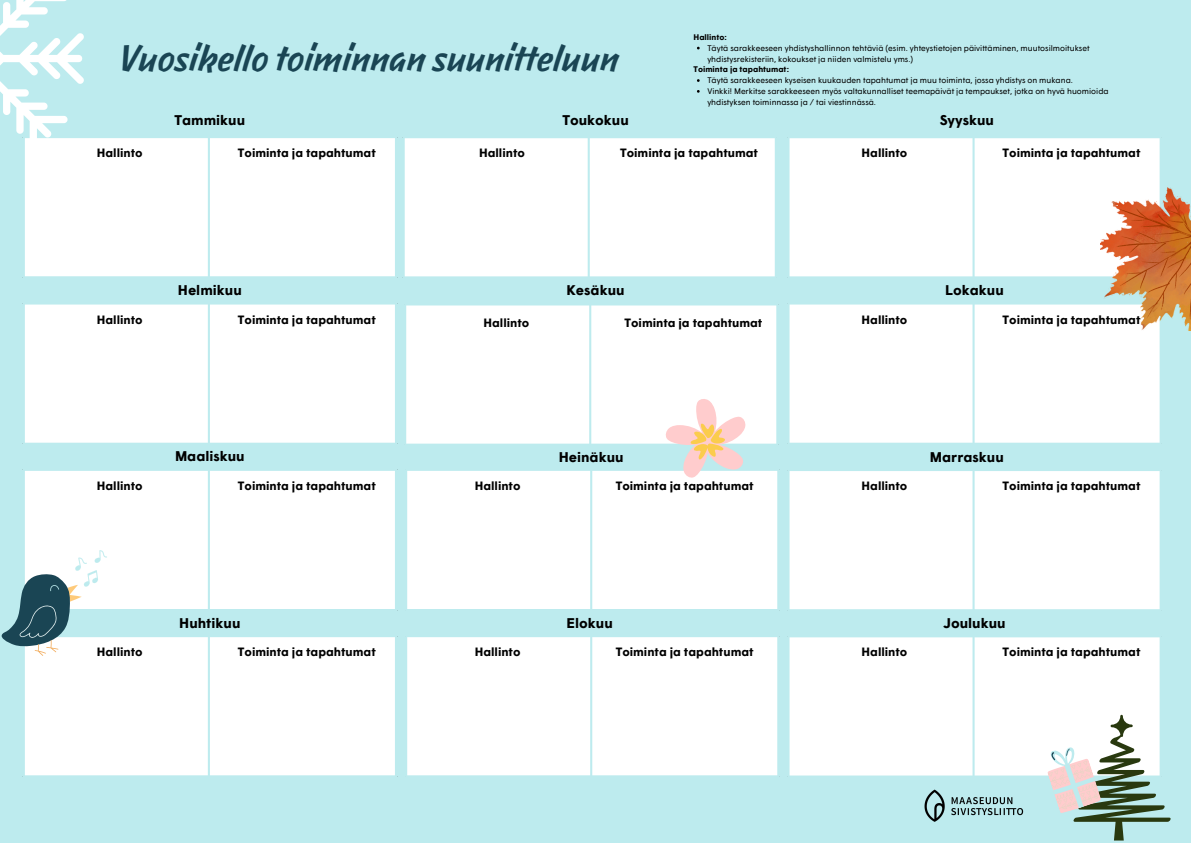
<style>
.page{position:relative;width:1191px;height:843px;background:#fff}
.page>*{position:absolute;margin:0;border:0;box-sizing:border-box;transform-origin:0 0}
.t1{font:700 33.8px "Gig V0.4";color:#1a4554}
.t2{font:700 14px "Wigrum Web";color:#000}
.t3{font:700 12px "Wigrum Web";color:#000}
.t4{font:8.1px/10.8px "Wigrum Web";color:#000}
.t5{font:700 8.1px "Wigrum Web";color:#000}
</style>
<div class="page">
<div style="left:0;top:0;width:1190px;height:842px;background:#bdebee"></div>
<div style="left:25px;top:138px;width:370px;height:138px;background:#fff"></div>
<hr style="left:208px;top:138px;width:2px;height:138px;background:#bdebee">
<svg style="left:0;top:0;width:84px;height:170px"></svg>
<div style="left:404px;top:138px;width:370px;height:138px;background:#fff"></div>
<hr style="left:587px;top:138px;width:2px;height:138px;background:#bdebee">
<div style="left:789px;top:138px;width:370px;height:138px;background:#fff"></div>
<hr style="left:972px;top:138px;width:2px;height:138px;background:#bdebee">
<div style="left:406px;top:305px;width:370px;height:138px;background:#fff"></div>
<hr style="left:589px;top:305px;width:2px;height:138px;background:#bdebee">
<div style="left:407px;top:471px;width:370px;height:137px;background:#fff"></div>
<hr style="left:590px;top:470px;width:2px;height:138px;background:#bdebee">
<div style="left:25px;top:304px;width:370px;height:138px;background:#fff"></div>
<hr style="left:208px;top:304px;width:2px;height:138px;background:#bdebee">
<svg style="left:665px;top:399px;width:80px;height:78px"></svg>
<div style="left:25px;top:471px;width:370px;height:137px;background:#fff"></div>
<hr style="left:208px;top:470px;width:2px;height:138px;background:#bdebee">
<div style="left:25px;top:637px;width:370px;height:138px;background:#fff"></div>
<hr style="left:208px;top:637px;width:2px;height:138px;background:#bdebee">
<div style="left:789px;top:304px;width:370px;height:138px;background:#fff"></div>
<hr style="left:972px;top:304px;width:2px;height:138px;background:#bdebee">
<div style="left:407px;top:637px;width:370px;height:138px;background:#fff"></div>
<hr style="left:590px;top:637px;width:2px;height:138px;background:#bdebee">
<div style="left:789px;top:471px;width:370px;height:138px;background:#fff"></div>
<hr style="left:972px;top:471px;width:2px;height:138px;background:#bdebee">
<div style="left:789px;top:637px;width:370px;height:138px;background:#fff"></div>
<hr style="left:972px;top:637px;width:2px;height:138px;background:#bdebee">
<svg style="left:1px;top:550px;width:106px;height:105px"></svg>
<img style="left:1100px;top:188px;width:90px;height:142px">
<svg style="left:1041px;top:714px;width:130px;height:125px"></svg>
<img style="left:909px;top:769px;width:130px;height:53px">
<h2 class="t1" style="left:119px;top:38px;width:501px">Vuosikello toiminnan suunitteluun</h2>
<h2 class="t2" style="left:174px;top:111px;width:72px">Tammikuu</h2>
<h3 class="t2" style="left:562px;top:111px;width:68px">Toukokuu</h3>
<h2 class="t5" style="left:693px;top:32px;width:35px">Hallinto:</h2>
<h3 class="t4" style="left:707px;top:42px;width:384px">Täytä sarakkeeseen yhdistyshallinnon tehtäviä (esim. yhteystietojen päivittäminen, muutosilmoitukset yhdistysrekisteriin, kokoukset ja niiden valmistelu yms.)</h3>
<h3 class="t5" style="left:693px;top:64px;width:97px">Toiminta ja tapahtumat:</h3>
<h3 class="t4" style="left:707px;top:75px;width:367px">Täytä sarakkeeseen kyseisen kuukauden tapahtumat ja muu toiminta, jossa yhdistys on mukana.</h3>
<h3 class="t4" style="left:707px;top:85px;width:403px">Vinkki! Merkitse sarakkeeseen myös valtakunnalliset teemapäivät ja tempaukset, jotka on hyvä huomioida yhdistyksen toiminnassa ja / tai viestinnässä.</h3>
<h3 class="t2" style="left:939px;top:111px;width:56px">Syyskuu</h3>
<p class="t3" style="left:97px;top:145px;width:47px">Hallinto</p>
<h4 class="t3" style="left:238px;top:145px;width:139px">Toiminta ja tapahtumat</h4>
<p class="t3" style="left:479px;top:145px;width:47px">Hallinto</p>
<h4 class="t3" style="left:620px;top:145px;width:139px">Toiminta ja tapahtumat</h4>
<h3 class="t3" style="left:861px;top:145px;width:47px">Hallinto</h3>
<h3 class="t3" style="left:1002px;top:145px;width:139px">Toiminta ja tapahtumat</h3>
<h3 class="t2" style="left:178px;top:281px;width:65px">Helmikuu</h3>
<h3 class="t2" style="left:945px;top:281px;width:60px">Lokakuu</h3>
<h3 class="t2" style="left:566px;top:281px;width:59px">Kesäkuu</h3>
<p class="t3" style="left:97px;top:311px;width:47px">Hallinto</p>
<p class="t3" style="left:238px;top:311px;width:139px">Toiminta ja tapahtumat</p>
<h3 class="t3" style="left:483px;top:315px;width:47px">Hallinto</h3>
<h3 class="t3" style="left:624px;top:315px;width:139px">Toiminta ja tapahtumat</h3>
<h2 class="t3" style="left:861px;top:311px;width:47px">Hallinto</h2>
<h2 class="t3" style="left:1002px;top:311px;width:139px">Toiminta ja tapahtumat</h2>
<h3 class="t2" style="left:175px;top:447px;width:71px">Maaliskuu</h3>
<h2 class="t2" style="left:559px;top:447px;width:66px">Heinäkuu</h2>
<h3 class="t2" style="left:929px;top:447px;width:75px">Marraskuu</h3>
<h1 class="t3" style="left:97px;top:477px;width:47px">Hallinto</h1>
<h2 class="t3" style="left:238px;top:477px;width:139px">Toiminta ja tapahtumat</h2>
<h3 class="t3" style="left:474px;top:477px;width:47px">Hallinto</h3>
<h3 class="t3" style="left:615px;top:477px;width:139px">Toiminta ja tapahtumat</h3>
<h3 class="t3" style="left:861px;top:478px;width:47px">Hallinto</h3>
<h3 class="t3" style="left:1002px;top:478px;width:139px">Toiminta ja tapahtumat</h3>
<p class="t2" style="left:179px;top:613px;width:63px">Huhtikuu</p>
<h3 class="t2" style="left:566px;top:613px;width:48px">Elokuu</h3>
<h2 class="t2" style="left:943px;top:613px;width:64px">Joulukuu</h2>
<h2 class="t3" style="left:97px;top:644px;width:47px">Hallinto</h2>
<h2 class="t3" style="left:238px;top:644px;width:139px">Toiminta ja tapahtumat</h2>
<h3 class="t3" style="left:474px;top:644px;width:47px">Hallinto</h3>
<h3 class="t3" style="left:615px;top:644px;width:139px">Toiminta ja tapahtumat</h3>
<p class="t3" style="left:861px;top:644px;width:47px">Hallinto</p>
<h2 class="t3" style="left:1002px;top:644px;width:139px">Toiminta ja tapahtumat</h2>
</div>
